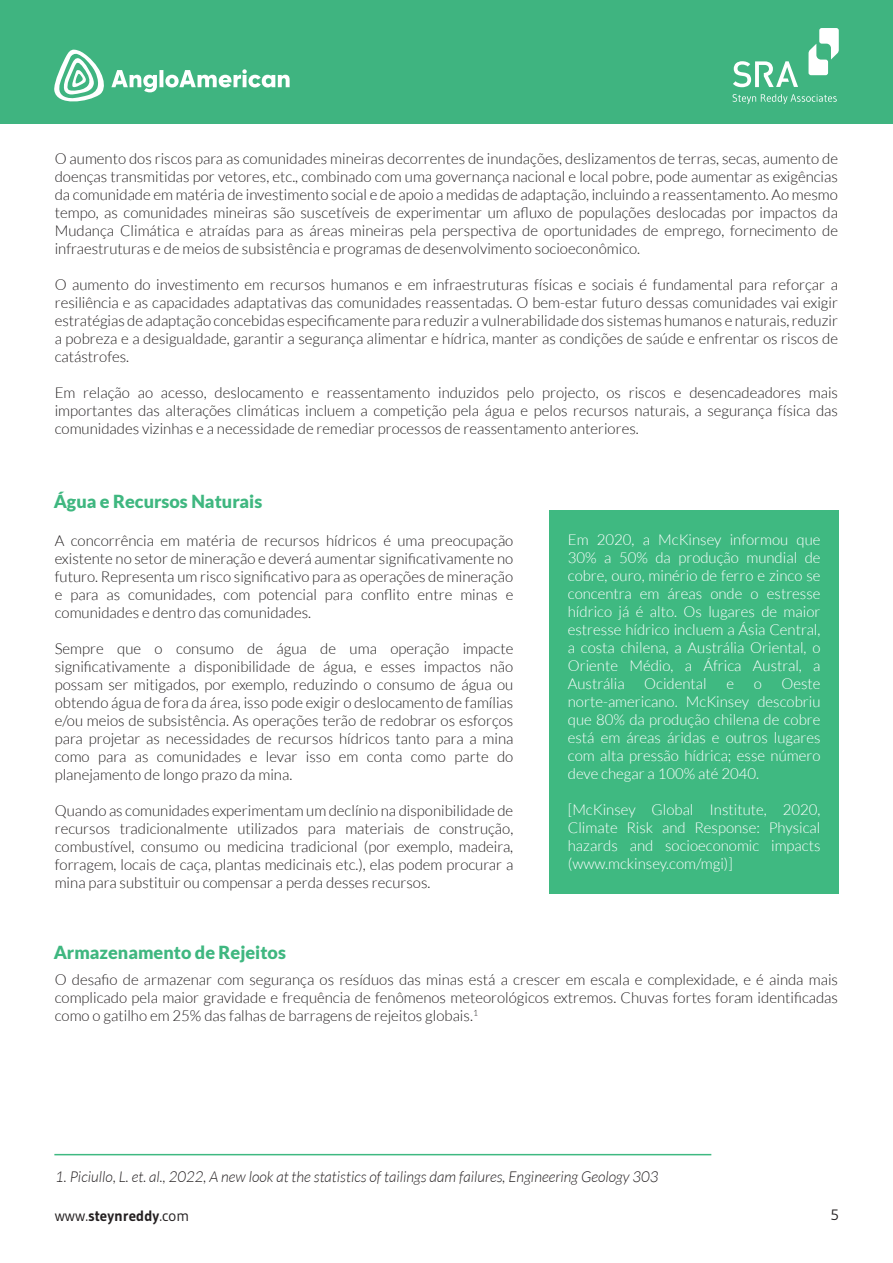
<style>
.page{position:relative;width:893px;height:1263px;background:#fff}
.page>*{position:absolute;margin:0;border:0;box-sizing:border-box;transform-origin:0 0}
.t1{font:900 18px "Lato";color:#3fb780}
.t2{font:300 15px/18px "Lato";color:#231f20;text-align:justify}
.t3{font:300 15px/18px "Lato";color:#fff;text-align:justify}
.t4{font:italic 300 15px "Lato";color:#231f20}
.t5{font:700 15px "Gudea";color:#231f20}
.t6{font:15px "Gudea";color:#231f20}
.s1{font-weight:400}
</style>
<div class="page">
<div style="left:0;top:0;width:893px;height:123px;background:#3fb480"></div>
<svg style="left:733px;top:61px;width:65px;height:26px"></svg>
<svg style="left:732px;top:94px;width:105px;height:10px"></svg>
<svg style="left:808px;top:28px;width:31px;height:47px"></svg>
<svg style="left:54px;top:49px;width:236px;height:53px"></svg>
<hr style="left:54px;top:1154px;width:657px;height:1px;background:#3fb981">
<div style="left:549px;top:510px;width:290px;height:383px;background:#3fb981"></div>
<p class="t2" style="left:55px;top:150px;width:785px">O aumento dos riscos para as comunidades mineiras decorrentes de inundações, deslizamentos de terras, secas, aumento de doenças transmitidas por vetores, etc., combinado com uma governança nacional e local pobre, pode aumentar as exigências da comunidade em matéria de investimento social e de apoio a medidas de adaptação, incluindo a reassentamento. Ao mesmo tempo, as comunidades mineiras são suscetíveis de experimentar um afluxo de populações deslocadas por impactos da Mudança Climática e atraídas para as áreas mineiras pela perspectiva de oportunidades de emprego, fornecimento de infraestruturas e de meios de subsistência e programas de desenvolvimento socioeconômico.</p>
<p class="t2" style="left:55px;top:276px;width:785px">O aumento do investimento em recursos humanos e em infraestruturas físicas e sociais é fundamental para reforçar a resiliência e as capacidades adaptativas das comunidades reassentadas. O bem-estar futuro dessas comunidades vai exigir estratégias de adaptação concebidas especificamente para reduzir a vulnerabilidade dos sistemas humanos e naturais, reduzir a pobreza e a desigualdade, garantir a segurança alimentar e hídrica, manter as condições de saúde e enfrentar os riscos de catástrofes.</p>
<p class="t2" style="left:55px;top:384px;width:785px">Em relação ao acesso, deslocamento e reassentamento induzidos pelo projecto, os riscos e desencadeadores mais importantes das alterações climáticas incluem a competição pela água e pelos recursos naturais, a segurança física das comunidades vizinhas e a necessidade de remediar processos de reassentamento anteriores.</p>
<p class="t1" style="left:54px;top:491px;width:210px">Água e Recursos Naturais</p>
<p class="t2" style="left:55px;top:532px;width:460px">A concorrência em matéria de recursos hídricos é uma preocupação existente no setor de mineração e deverá aumentar significativamente no futuro. Representa um risco significativo para as operações de mineração e para as comunidades, com potencial para conflito entre minas e comunidades e dentro das comunidades.</p>
<p class="t2" style="left:55px;top:640px;width:460px">Sempre que o consumo de água de uma operação impacte significativamente a disponibilidade de água, e esses impactos não possam ser mitigados, por exemplo, reduzindo o consumo de água ou obtendo água de fora da área, isso pode exigir o deslocamento de famílias e/ou meios de subsistência. As operações terão de redobrar os esforços para projetar as necessidades de recursos hídricos tanto para a mina como para as comunidades e levar isso em conta como parte do planejamento de longo prazo da mina.</p>
<p class="t2" style="left:55px;top:802px;width:460px">Quando as comunidades experimentam um declínio na disponibilidade de recursos tradicionalmente utilizados para materiais de construção, combustível, consumo ou medicina tradicional (por exemplo, madeira, forragem, locais de caça, plantas medicinais etc.), elas podem procurar a mina para substituir ou compensar a perda desses recursos.</p>
<p class="t1" style="left:54px;top:942px;width:234px">Armazenamento de Rejeitos</p>
<p class="t3" style="left:568px;top:530px;width:254px">Em 2020, a McKinsey informou que 30% a 50% da produção mundial de cobre, ouro, minério de ferro e zinco se concentra em áreas onde o estresse hídrico já é alto. Os lugares de maior estresse hídrico incluem a Ásia Central, a costa chilena, a Austrália Oriental, o Oriente Médio, a África Austral, a Austrália</p>
<p class="t3" style="left:644px;top:674px;width:64px">Ocidental</p>
<p class="t3" style="left:726px;top:674px;width:9px">e</p>
<p class="t3" style="left:754px;top:674px;width:10px">o</p>
<p class="t3" style="left:568px;top:674px;width:254px;text-indent:214px">Oeste norte-americano. McKinsey descobriu que 80% da produção chilena de cobre está em áreas áridas e outros lugares com alta pressão hídrica; esse número deve chegar a 100% até 2040.</p>
<p class="t3" style="left:568px;top:800px;width:254px">[McKinsey Global Institute, 2020, Climate Risk and Response: Physical hazards and socioeconomic impacts (www.mckinsey.com/mgi)]</p>
<p class="t2" style="left:55px;top:971px;width:785px">O desafio de armazenar com segurança os resíduos das minas está a crescer em escala e complexidade, e é ainda mais complicado pela maior gravidade e frequência de fenômenos meteorológicos extremos. Chuvas fortes foram identificadas como o gatilho em 25% das falhas de barragens de rejeitos globais.<sup>1</sup></p>
<p class="t4" style="left:55px;top:1168px;width:605px">1. Piciullo, L. et. al., 2022, A new look at the statistics of tailings dam failures, Engineering Geology 303</p>
<p class="t5" style="left:55px;top:1207px;width:136px"><span class="s1">www.</span>steynreddy<span class="s1">.com</span></p>
<p class="t6" style="left:830px;top:1205px;width:10px">5</p>
</div>
